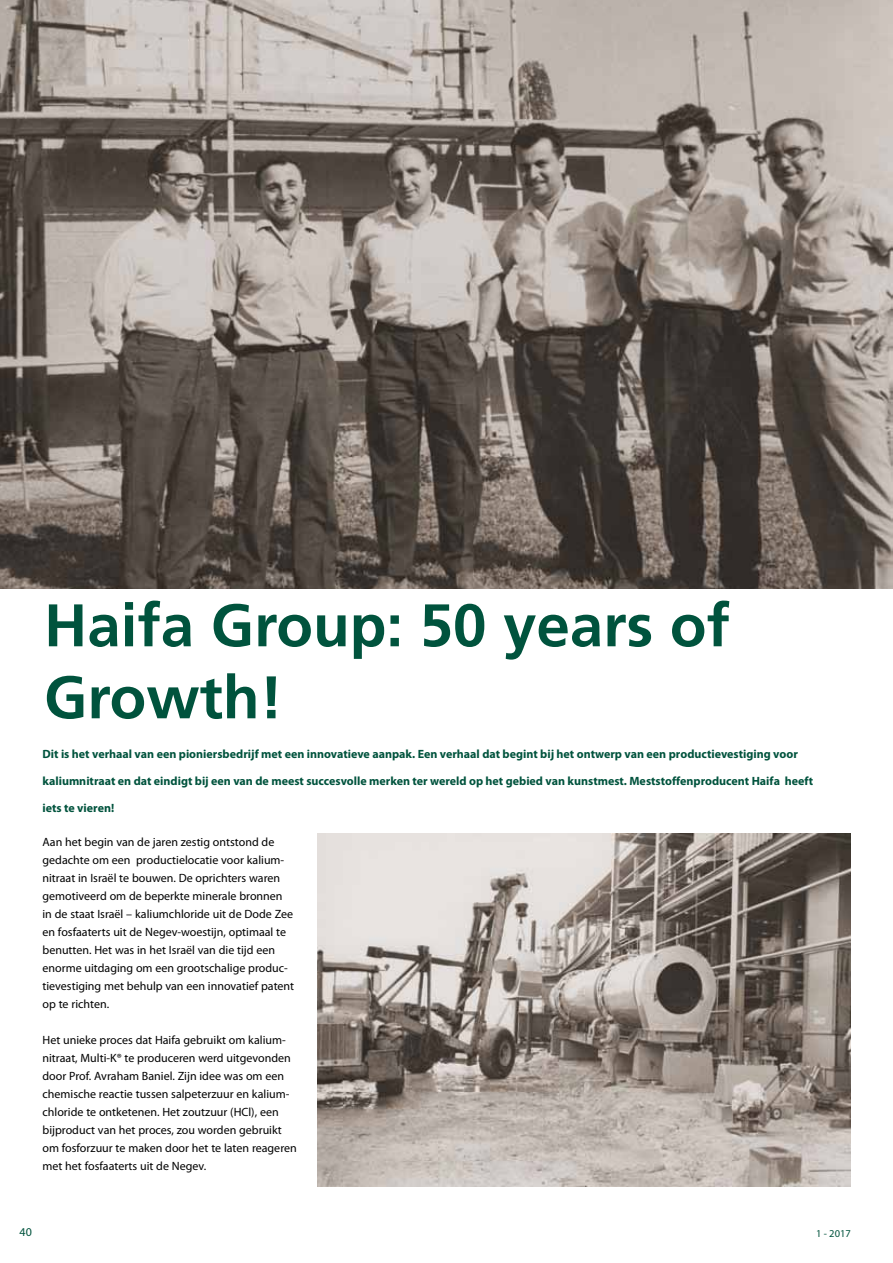
<style>
.page{position:relative;width:893px;height:1263px;background:#fff}
.page>*{position:absolute;margin:0;border:0;box-sizing:border-box;transform-origin:0 0}
.t1{font:700 60px/72px "Frutiger";color:#00533d}
.t2{font:12px/18px "Myriad Pro";color:#000}
.t3{font:700 12px "Myriad Pro";color:#00533d}
.t4{font:12px "Myriad Pro";color:#00533d}
.t5{font:10.5px "Myriad Pro";color:#00533d}
</style>
<div class="page">
<img style="left:0;top:0;width:893px;height:589px">
<img style="left:318px;top:833px;width:532px;height:353px">
<h1 class="t1" style="left:44px;top:589px;width:687px">Haifa Group: 50 years of<br>Growth!</h1>
<p class="t3" style="left:43px;top:746px;width:757px">Dit is het verhaal van een pioniersbedrijf met een innovatieve aanpak. Een verhaal dat begint bij het ontwerp van een productievestiging voor</p>
<p class="t3" style="left:43px;top:773px;width:772px">kaliumnitraat en dat eindigt bij een van de meest succesvolle merken ter wereld op het gebied van kunstmest. Meststoffenproducent Haifa heeft</p>
<p class="t3" style="left:43px;top:800px;width:73px">iets te vieren!</p>
<p class="t2" style="left:43px;top:833px;width:253px">Aan het begin van de jaren zestig ontstond de gedachte om een productielocatie voor kalium&shy;nitraat in Israël te bouwen. De oprichters waren gemotiveerd om de beperkte minerale bronnen in de staat Israël – kaliumchloride uit de Dode Zee en fosfaaterts uit de Negev-woestijn, optimaal te benutten. Het was in het Israël van die tijd een enorme uitdaging om een grootschalige produc&shy;tievestiging met behulp van een innovatief patent op te richten.</p>
<p class="t2" style="left:43px;top:1031px;width:256px">Het unieke proces dat Haifa gebruikt om kalium&shy;nitraat, Multi-K® te produceren werd uitgevonden door Prof. Avraham Baniel. Zijn idee was om een chemische reactie tussen salpeterzuur en kalium&shy;chloride te ontketenen. Het zoutzuur (HCl), een bijproduct van het proces, zou worden gebruikt om fosforzuur te maken door het te laten reageren met het fosfaaterts uit de Negev.</p>
<p class="t4" style="left:20px;top:1224px;width:14px">40</p>
<p class="t5" style="left:816px;top:1227px;width:36px">1 - 2017</p>
</div>
